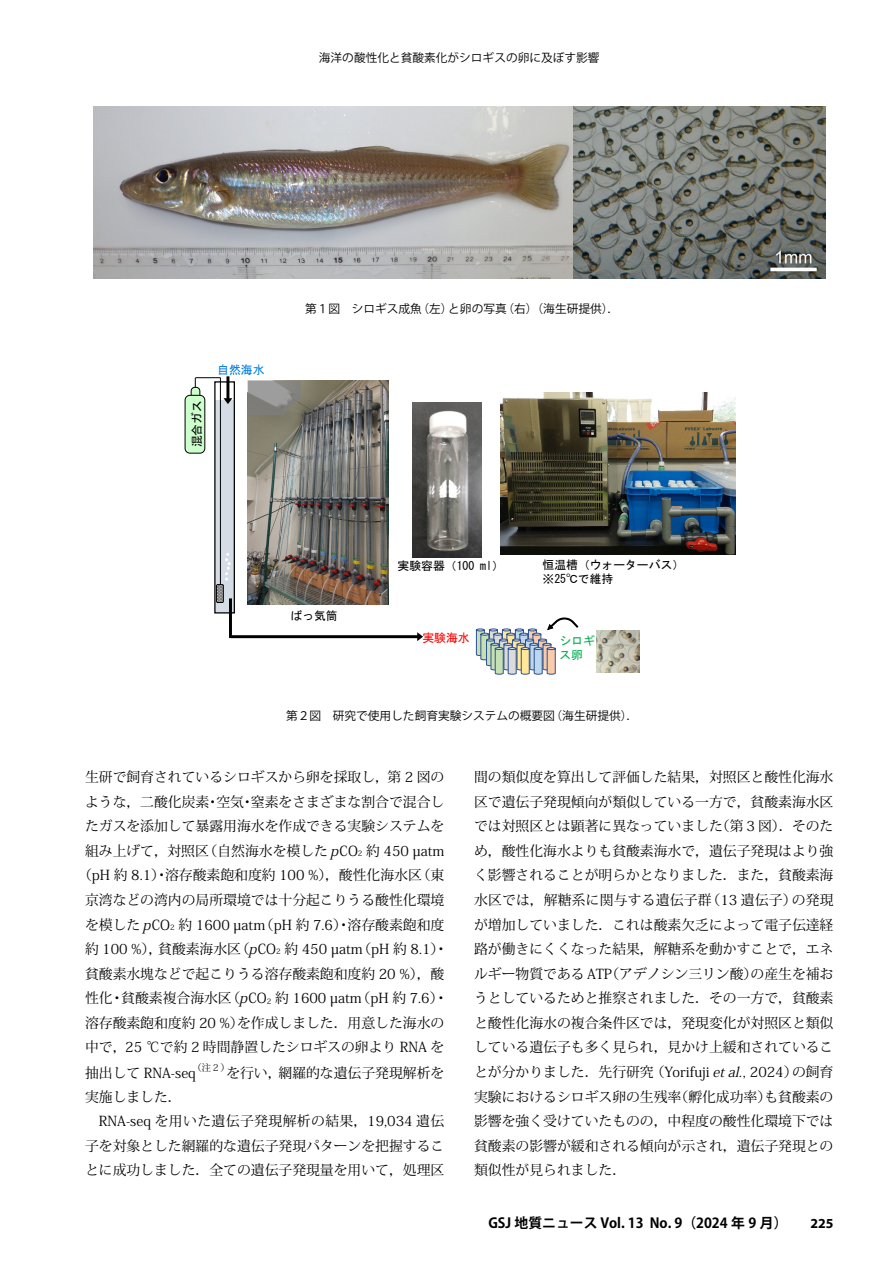
<style>
.page{position:relative;width:893px;height:1263px;background:#fff}
.page>*{position:absolute;margin:0;border:0;box-sizing:border-box;transform-origin:0 0}
.t1{font:13.8px/24.6px "Koz Min Pro";color:#000;text-align:justify}
.t2{font:13.8px "Koz Min Pro";letter-spacing:.03em;color:#000}
.t3{font:700 13.8px "Koz Go Pro";color:#000}
.t4{font:700 13.8px "Myriad Pro";color:#000}
.t5{font:11.85px/14.2px "MS Gothic";color:#000}
.t6{font:11.85px/14.2px "MS Gothic";color:#00b050}
.t7{font:11.85px "MS Gothic";color:#007ce2}
.t8{font:11.85px "MS Gothic";color:#f00}
.t9{font:11.7px "Koz Go Pro";color:#000}
.t10{font:9.3px "Koz Min Pro";color:#000}
.s1{font-style:italic}
.s2{font-size:7.5px}
</style>
<div class="page">
<img style="left:93px;top:106px;width:481px;height:173px">
<img style="left:574px;top:106px;width:252px;height:173px">
<div style="left:216px;top:400px;width:18px;height:213px;background:#d6dce5"></div>
<div style="left:214px;top:381px;width:21px;height:232px;border:1px solid #000"></div>
<hr style="left:220px;top:378px;width:1px;height:218px;background:#000">
<svg style="left:216px;top:584px;width:8px;height:19px"></svg>
<hr style="left:229px;top:598px;width:3px;height:40px;background:#000">
<svg style="left:191px;top:387px;width:9px;height:15px"></svg>
<div style="left:185px;top:395px;width:20px;height:59px;background:#cfc;border:1px solid #000;border-radius:5px"></div>
<svg style="left:225px;top:553px;width:6px;height:28px"></svg>
<hr style="left:226px;top:376px;width:3px;height:24px;background:#000">
<svg style="left:195px;top:377px;width:37px;height:27px"></svg>
<img style="left:248px;top:380px;width:140px;height:224px">
<svg style="left:248px;top:380px;width:53px;height:35px;background:#8d8c88"></svg>
<svg style="left:476px;top:617px;width:103px;height:58px"></svg>
<img style="left:596px;top:631px;width:43px;height:42px">
<hr style="left:230px;top:635px;width:189px;height:3px;background:#000">
<svg style="left:417px;top:632px;width:6px;height:9px"></svg>
<img style="left:501px;top:392px;width:234px;height:163px">
<img style="left:412px;top:402px;width:70px;height:155px">
<p class="t9" style="left:319px;top:50px;width:282px">海洋の酸性化と貧酸素化がシロギスの卵に及ぼす影響</p>
<p class="t5" style="left:190px;top:447px;width:49px;rotate:-90deg">混合ガス</p>
<p class="t7" style="left:217px;top:364px;width:49px">自然海水</p>
<p class="t9" style="left:305px;top:301px;width:316px">第１図　シロギス成魚（左）と卵の写真（右）（海生研提供）．</p>
<p class="t5" style="left:290px;top:609px;width:49px">ばっ気筒</p>
<p class="t5" style="left:398px;top:559px;width:108px">実験容器（100 ml）</p>
<p class="t5" style="left:542px;top:558px;width:143px">恒温槽（ウォーターバス）※25℃で維持</p>
<p class="t8" style="left:422px;top:632px;width:49px">実験海水</p>
<p class="t6" style="left:559px;top:633px;width:37px">シロギス卵</p>
<p class="t9" style="left:286px;top:709px;width:354px">第２図　研究で使用した飼育実験システムの概要図（海生研提供）．</p>
<p class="t1" style="left:85px;top:764px;width:361px">生研で飼育されているシロギスから卵を採取し，第 2 図の</p>
<p class="t1" style="left:85px;top:789px;width:361px">ような，二酸化炭素・空気・窒素をさまざまな割合で混合し</p>
<p class="t1" style="left:85px;top:813px;width:361px">たガスを添加して暴露用海水を作成できる実験システムを</p>
<p class="t1" style="left:85px;top:838px;width:361px">組み上げて，対照区（自然海水を模した <span class="s1">p</span>CO<span class="s2">2</span> 約 450 µatm</p>
<p class="t1" style="left:78px;top:862px;width:368px">（pH 約 8.1）・溶存酸素飽和度約 100 %），酸性化海水区（東</p>
<p class="t1" style="left:85px;top:887px;width:361px">京湾などの湾内の局所環境では十分起こりうる酸性化環境</p>
<p class="t1" style="left:85px;top:912px;width:361px">を模した <span class="s1">p</span>CO<span class="s2">2</span> 約 1600 µatm（pH 約 7.6）・溶存酸素飽和度</p>
<p class="t1" style="left:85px;top:936px;width:364px">約 100 %），貧酸素海水区（<span class="s1">p</span>CO<span class="s2">2</span> 約 450 µatm（pH 約 8.1）・</p>
<p class="t1" style="left:85px;top:961px;width:361px">貧酸素水塊などで起こりうる溶存酸素飽和度約 20 %），酸</p>
<p class="t1" style="left:85px;top:985px;width:364px">性化・貧酸素複合海水区（<span class="s1">p</span>CO<span class="s2">2</span> 約 1600 µatm（pH 約 7.6）・</p>
<p class="t1" style="left:85px;top:1010px;width:361px">溶存酸素飽和度約 20 %）を作成しました．用意した海水の</p>
<p class="t1" style="left:85px;top:1035px;width:361px">中で，25 ℃で約 2 時間静置したシロギスの卵より RNA を</p>
<p class="t1" style="left:85px;top:1060px;width:113px">抽出して RNA-seq</p>
<p class="t10" style="left:193px;top:1061px;width:39px">（注２）</p>
<p class="t1" style="left:226px;top:1060px;width:220px">を行い，網羅的な遺伝子発現解析を</p>
<p class="t1" style="left:85px;top:1084px;width:98px">実施しました．</p>
<p class="t2" style="left:99px;top:1111px;width:347px">RNA-seq を用いた遺伝子発現解析の結果，19,034 遺伝</p>
<p class="t1" style="left:85px;top:1133px;width:361px">子を対象とした網羅的な遺伝子発現パターンを把握するこ</p>
<p class="t1" style="left:85px;top:1157px;width:361px">とに成功しました．全ての遺伝子発現量を用いて，処理区</p>
<p class="t1" style="left:474px;top:764px;width:361px">間の類似度を算出して評価した結果，対照区と酸性化海水区で遺伝子発現傾向が類似している一方で，貧酸素海水区では対照区とは顕著に異なっていました（第 3 図）．そのため，酸性化海水よりも貧酸素海水で，遺伝子発現はより強く影響されることが明らかとなりました．また，貧酸素海水区では，解糖系に関与する遺伝子群（13 遺伝子）の発現が増加していました．これは酸素欠乏によって電子伝達経路が働きにくくなった結果，解糖系を動かすことで，エネルギー物質である ATP（アデノシン三リン酸）の産生を補おうとしているためと推察されました．その一方で，貧酸素と酸性化海水の複合条件区では，発現変化が対照区と類似している遺伝子も多く見られ，見かけ上緩和されていることが分かりました．先行研究 （Yorifuji <span class="s1">etal.</span>, 2024）の飼育実験におけるシロギス卵の生残率（孵化成功率）も貧酸素の影響を強く受けていたものの，中程度の酸性化環境下では貧酸素の影響が緩和される傾向が示され，遺伝子発現との類似性が見られました．</p>
<p class="t3" style="left:488px;top:1214px;width:301px">GSJ 地質ニュース Vol. 13 No. 9（2024 年 9 月）</p>
<p class="t4" style="left:810px;top:1214px;width:25px">225</p>
</div>
